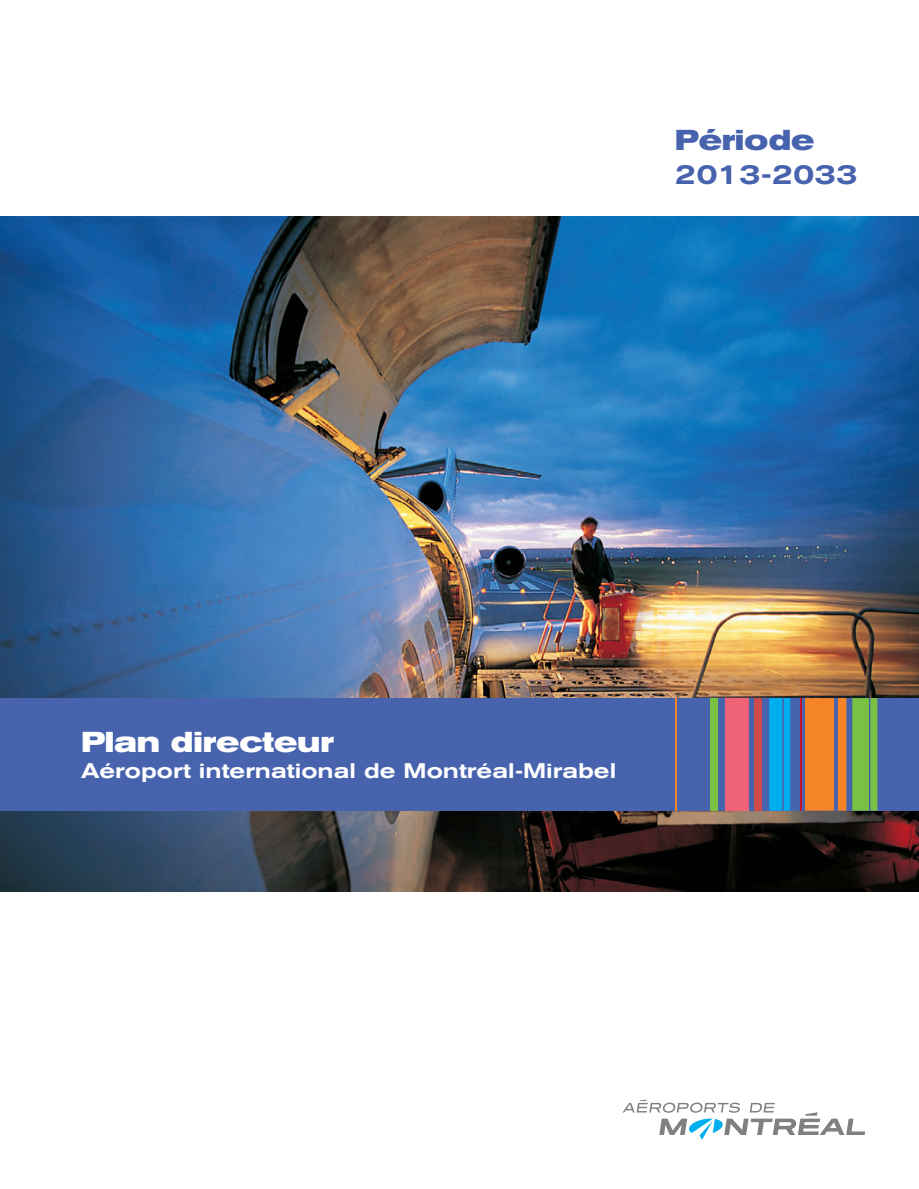
<style>
.page{position:relative;width:919px;height:1189px;background:#fff}
.page>*{position:absolute;margin:0;border:0;box-sizing:border-box;transform-origin:0 0}
.t1{font:700 expanded 28.5px "Akzidenz Grotesk BE";color:#fff}
.t2{font:500 expanded 28.5px "Akzidenz Grotesk BE";color:#4863ae}
.t3{font:700 expanded 28.5px "Akzidenz Grotesk BE";color:#4863ae}
.t4{font:500 expanded 21px "Akzidenz Grotesk BE";color:#fff}
</style>
<div class="page">
<img style="left:0;top:216px;width:918px;height:675px">
<div style="left:0;top:698px;width:918px;height:112px;background:#4863ae"></div>
<div style="left:724px;top:698px;width:24px;height:112px;background:#f06377"></div>
<div style="left:710px;top:698px;width:7px;height:112px;background:#79c142"></div>
<div style="left:754px;top:698px;width:7px;height:112px;background:#ce4b49"></div>
<svg style="left:769px;top:698px;width:20px;height:112px;background:#06a7e8"></svg>
<hr style="left:675px;top:698px;width:1px;height:112px;background:#f58427">
<hr style="left:799px;top:698px;width:2px;height:112px;background:#c3102f">
<svg style="left:805px;top:698px;width:72px;height:112px"></svg>
<svg style="left:622px;top:1099px;width:242px;height:40px"></svg>
<h1 class="t3" style="left:674px;top:123px;width:141px">Période</h1>
<h1 class="t2" style="left:674px;top:158px;width:184px">2013-2033</h1>
<h1 class="t1" style="left:81px;top:725px;width:254px">Plan directeur</h1>
<p class="t4" style="left:81px;top:757px;width:536px">Aéroport international de Montréal-Mirabel</p>
</div>
